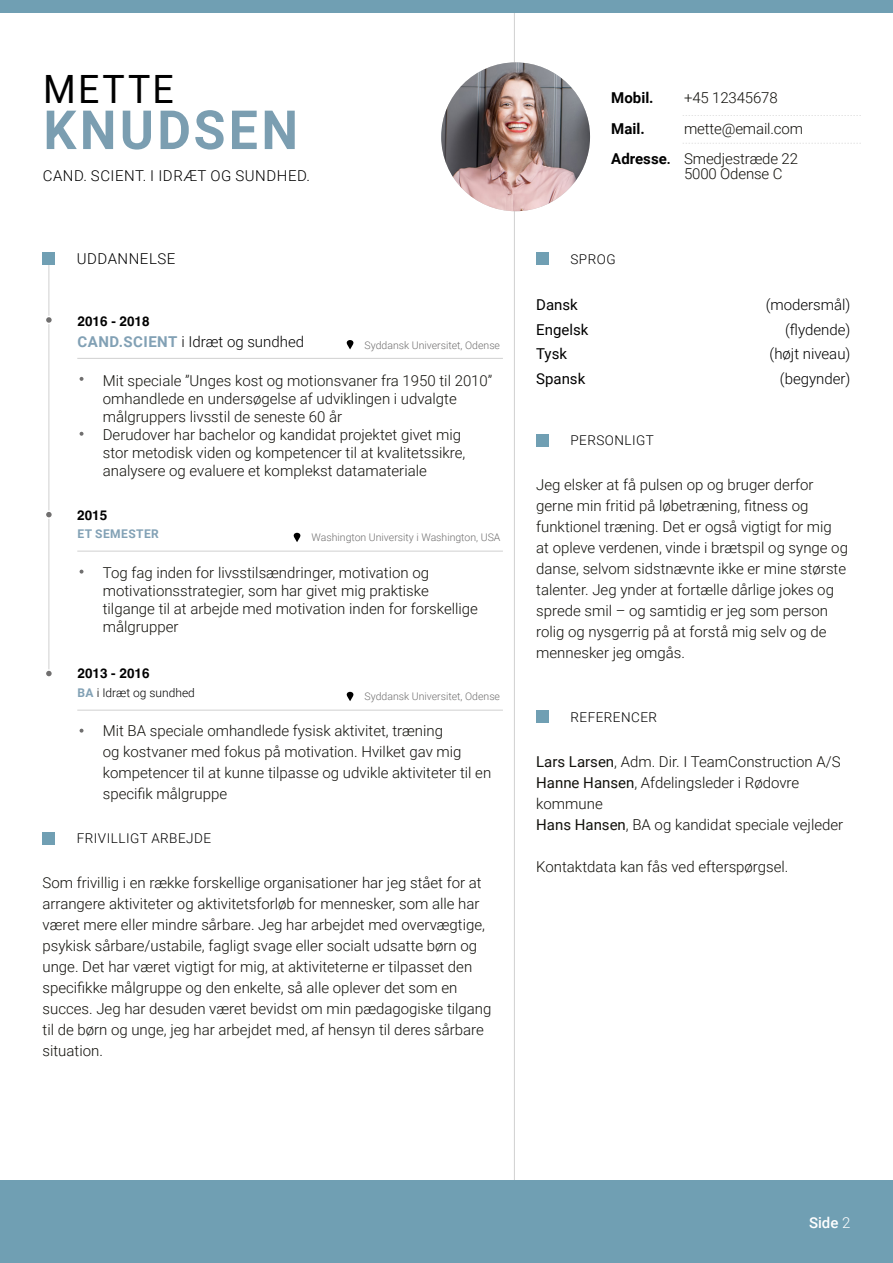
<style>
.page{position:relative;width:893px;height:1263px;background:#fff}
.page>*{position:absolute;margin:0;border:0;box-sizing:border-box;transform-origin:0 0}
.t1{font:700 54px "Roboto";letter-spacing:.065em;color:#7b9eb1;scale:.96 1}
.t2{font:39px "Roboto";letter-spacing:.07em;color:#000;scale:.96 1}
.t3{font:300 15px/21px "Roboto";color:#12110c}
.t4{font:300 15px "Roboto";color:#000}
.t5{font:300 15px "Roboto";letter-spacing:.035em;color:#000}
.t6{font:15px "Roboto";color:#000}
.t7{font:700 15px "Roboto";color:#000}
.t8{font:500 15px "Roboto";color:#fff}
.t9{font:300 13.5px "Roboto";letter-spacing:.035em;color:#000}
.t10{font:700 13.5px "Helvetica";color:#000}
.t11{font:300 12px "Roboto";color:#000}
.t12{font:700 12px "Roboto";letter-spacing:.035em;color:#82a1b5}
.t13{font:300 10.5px "Roboto";color:#706f6f}
.s1{font-weight:700;color:#82a1b5}
.s2{font-size:13.5px}
.s3{font-weight:400}
.s4{font-weight:300}
</style>
<div class="page">
<hr style="left:77px;top:358px;width:426px;height:1px;background:#d0d0d0">
<div style="left:78px;top:375px;width:7px;height:7px;background:#706f6f;border-radius:50%"></div>
<div style="left:77px;top:374px;width:10px;height:10px;border:3px solid #fff;border-radius:50%"></div>
<div style="left:78px;top:430px;width:7px;height:7px;background:#706f6f;border-radius:50%"></div>
<div style="left:77px;top:429px;width:10px;height:10px;border:3px solid #fff;border-radius:50%"></div>
<div style="left:347px;top:340px;width:6px;height:9px;background:#000;border-radius:3px"></div>
<hr style="left:77px;top:551px;width:426px;height:1px;background:#d0d0d0">
<div style="left:78px;top:568px;width:7px;height:7px;background:#706f6f;border-radius:50%"></div>
<div style="left:77px;top:567px;width:10px;height:10px;border:3px solid #fff;border-radius:50%"></div>
<svg style="left:294px;top:533px;width:6px;height:9px"></svg>
<hr style="left:77px;top:710px;width:426px;height:1px;background:#d0d0d0">
<div style="left:78px;top:727px;width:7px;height:7px;background:#706f6f;border-radius:50%"></div>
<div style="left:77px;top:726px;width:10px;height:10px;border:3px solid #fff;border-radius:50%"></div>
<svg style="left:347px;top:692px;width:6px;height:9px"></svg>
<hr style="left:514px;top:0;width:1px;height:1263px;background:#d0d0d0">
<div style="left:536px;top:710px;width:13px;height:13px;background:#709fb3"></div>
<hr style="left:49px;top:258px;width:1px;height:415px;background:#d0d0d0">
<div style="left:43px;top:252px;width:12px;height:13px;background:#709fb3"></div>
<div style="left:45px;top:316px;width:7px;height:7px;background:#706f6f;border-radius:50%"></div>
<div style="left:45px;top:316px;width:8px;height:8px;border:2px solid #fff;border-radius:50%"></div>
<div style="left:45px;top:511px;width:7px;height:7px;background:#706f6f;border-radius:50%"></div>
<div style="left:45px;top:510px;width:8px;height:9px;border:2px solid #fff;border-radius:50%"></div>
<div style="left:45px;top:670px;width:7px;height:7px;background:#706f6f;border-radius:50%"></div>
<div style="left:45px;top:669px;width:8px;height:9px;border:2px solid #fff;border-radius:50%"></div>
<div style="left:43px;top:832px;width:12px;height:12px;background:#709fb3"></div>
<div style="left:536px;top:252px;width:13px;height:13px;background:#709fb3"></div>
<div style="left:536px;top:434px;width:13px;height:12px;background:#709fb3"></div>
<img style="left:441px;top:62px;width:149px;height:149px;border-radius:74px">
<div style="left:0;top:0;width:893px;height:13px;background:#709fb3"></div>
<svg style="left:683px;top:143px;width:178px;height:1px"></svg>
<svg style="left:683px;top:115px;width:178px;height:1px"></svg>
<div style="left:0;top:1181px;width:893px;height:82px;background:#709fb3"></div>
<h2 class="t2" style="left:43px;top:61px;width:138px">METTE</h2>
<h1 class="t1" style="left:43px;top:92px;width:267px">KNUDSEN</h1>
<p class="t5" style="left:43px;top:165px;width:269px">CAND. SCIENT. I IDRÆT OG SUNDHED.</p>
<p class="t5" style="left:77px;top:248px;width:100px">UDDANNELSE</p>
<p class="t10" style="left:78px;top:313px;width:74px">2016 - 2018</p>
<p class="t4" style="left:78px;top:332px;width:228px"><span class="s1">CAND.SCIENT</span> i Idræt og sundhed</p>
<p class="t13" style="left:365px;top:337px;width:137px">Syddansk Universitet, Odense</p>
<p class="t3" style="left:103px;top:371px;width:391px;line-height:18px">Mit speciale ”Unges kost og motionsvaner fra 1950 til 2010” omhandlede en undersøgelse af udviklingen i udvalgte målgruppers livsstil de seneste 60 år<br>Derudover har bachelor og kandidat projektet givet mig<br>stor metodisk viden og kompetencer til at kvalitetssikre, analysere og evaluere et komplekst datamateriale</p>
<p class="t10" style="left:77px;top:507px;width:32px">2015</p>
<p class="t12" style="left:77px;top:525px;width:83px">ET SEMESTER</p>
<p class="t13" style="left:312px;top:530px;width:190px">Washington University i Washington, USA</p>
<p class="t3" style="left:103px;top:563px;width:377px;line-height:18px">Tog fag inden for livsstilsændringer, motivation og motivationsstrategier, som har givet mig praktiske tilgange til at arbejde med motivation inden for forskellige målgrupper</p>
<p class="t10" style="left:77px;top:665px;width:74px">2013 - 2016</p>
<p class="t11" style="left:77px;top:684px;width:119px"><span class="s1">BA</span> i Idræt og sundhed</p>
<p class="t13" style="left:365px;top:689px;width:137px">Syddansk Universitet, Odense</p>
<p class="t3" style="left:103px;top:719px;width:390px">Mit BA speciale omhandlede fysisk aktivitet, træning<br>og kostvaner med fokus på motivation. Hvilket gav mig kompetencer til at kunne tilpasse og udvikle aktiviteter til en specifik målgruppe</p>
<p class="t9" style="left:77px;top:829px;width:136px">FRIVILLIGT ARBEJDE</p>
<p class="t3" style="left:43px;top:871px;width:450px">Som frivillig i en række forskellige organisationer har jeg stået for at arrangere aktiviteter og aktivitetsforløb for mennesker, som alle har været mere eller mindre sårbare. Jeg har arbejdet med overvægtige, psykisk sårbare/ustabile, fagligt svage eller socialt udsatte børn og unge. Det har været vigtigt for mig, at aktiviteterne er tilpasset den specifikke målgruppe og den enkelte, så alle oplever det som en succes. Jeg har desuden været bevidst om min pædagogiske tilgang til de børn og unge, jeg har arbejdet med, af hensyn til deres sårbare situation.</p>
<p class="t7" style="left:611px;top:87px;width:44px">Mobil.</p>
<p class="t7" style="left:611px;top:118px;width:35px">Mail.</p>
<p class="t7" style="left:611px;top:148px;width:61px">Adresse<span class="s2">.</span></p>
<p class="t3" style="left:684px;top:82px;width:120px;line-height:30.8px">+45 12345678 mette@email.com</p>
<p class="t3" style="left:684px;top:150px;width:115px;line-height:15px">Smedjestræde 22<br>5000 Odense C</p>
<p class="t9" style="left:570px;top:249px;width:47px">SPROG</p>
<p class="t6" style="left:536px;top:294px;width:43px">Dansk</p>
<p class="t4" style="left:766px;top:294px;width:86px">(modersmål)</p>
<p class="t6" style="left:536px;top:319px;width:54px">Engelsk</p>
<p class="t4" style="left:785px;top:319px;width:67px">(flydende)</p>
<p class="t6" style="left:536px;top:344px;width:32px">Tysk</p>
<p class="t4" style="left:770px;top:344px;width:82px">(højt niveau)</p>
<p class="t6" style="left:536px;top:368px;width:51px">Spansk</p>
<p class="t4" style="left:780px;top:368px;width:72px">(begynder)</p>
<p class="t9" style="left:570px;top:431px;width:85px">PERSONLIGT</p>
<p class="t3" style="left:536px;top:473px;width:313px">Jeg elsker at få pulsen op og bruger derfor gerne min fritid på løbetræning, fitness og funktionel træning. Det er også vigtigt for mig at opleve verdenen, vinde i brætspil og synge og danse, selvom sidstnævnte ikke er mine største talenter. Jeg ynder at fortælle dårlige jokes og sprede smil – og samtidig er jeg som person rolig og nysgerrig på at forstå mig selv og de mennesker jeg omgås.</p>
<p class="t9" style="left:570px;top:707px;width:88px">REFERENCER</p>
<p class="t3" style="left:536px;top:751px;width:308px"><span class="s3">Lars Larsen</span>, Adm. Dir. I TeamConstruction A/S <span class="s3">Hanne Hansen</span>, Afdelingsleder i Rødovre kommune<br><span class="s3">Hans Hansen</span>, BA og kandidat speciale vejleder</p>
<p class="t3" style="left:536px;top:856px;width:254px">Kontaktdata kan fås ved efterspørgsel.</p>
<p class="t8" style="left:809px;top:1212px;width:43px">Side <span class="s4">2</span></p>
</div>
